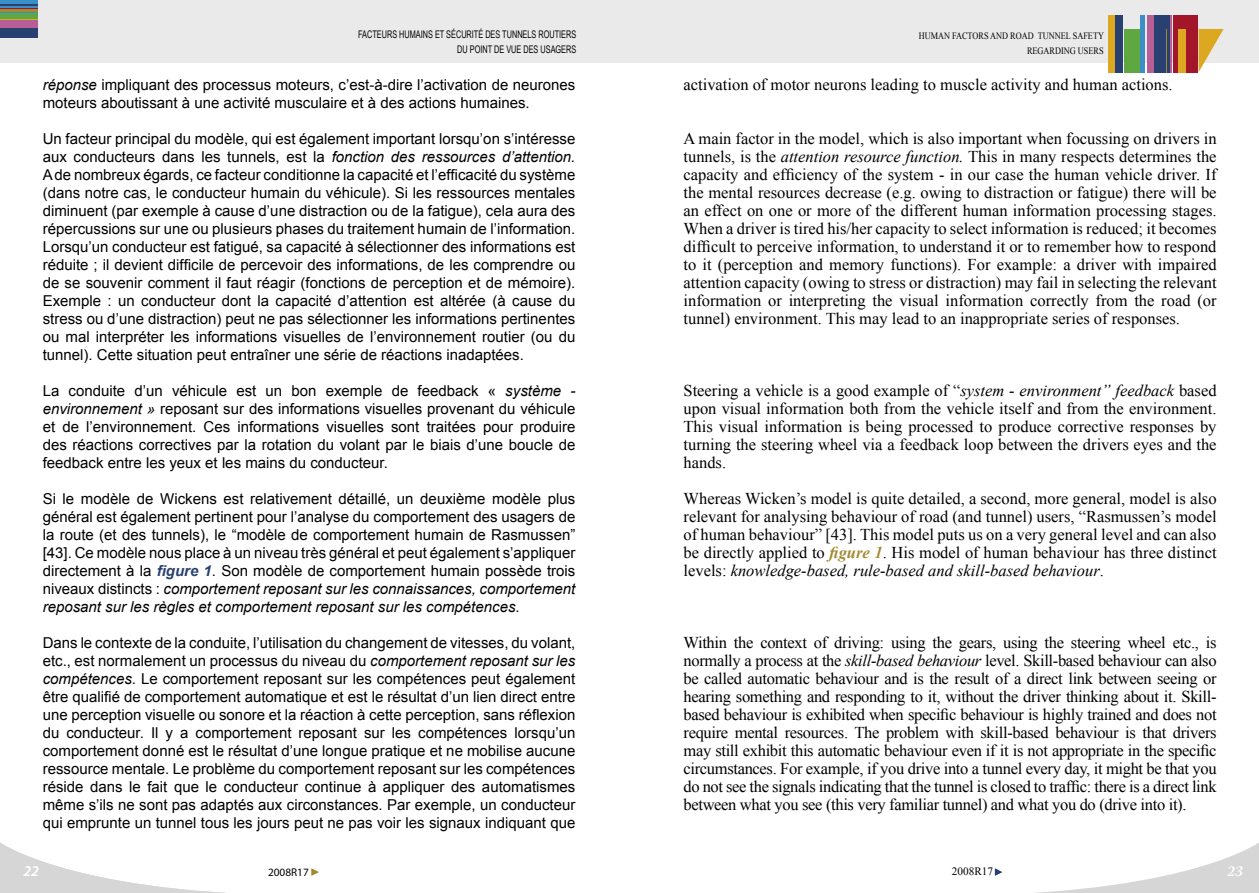
<style>
.page{position:relative;width:1259px;height:893px;background:#fff}
.page>*{position:absolute;margin:0;border:0;box-sizing:border-box;transform-origin:0 0}
.texte_courant_EV{font:16.5px/18px "Times New Roman";color:#000;text-align:justify}
.texte_courant_VF{font:15px/18px "Arial";color:#000;text-align:justify}
.t1{font:italic 600 15px "Myriad Pro";color:#fff}
.t2{font:italic 600 15px "Warnock Pro";color:#fff}
.t3{font:11.25px "Myriad Pro";color:#000}
.t4{font:11.25px "Times New Roman";color:#000}
.t5{font:10.5px/15px "Arial Narrow";color:#000;text-align:right;scale:.85 1}
.t6{font:9.75px/15px "Times New Roman";color:#000;text-align:right;scale:.85 1}
.s1{font-style:italic}
.s2{font-weight:700;font-style:italic;color:#294171}
.s3{font-weight:700;font-style:italic;color:#a28a32}
</style>
<div class="page">
<svg style="left:0;top:842px;width:226px;height:51px"></svg>
<svg style="left:311px;top:868px;width:8px;height:8px"></svg>
<svg style="left:994px;top:843px;width:265px;height:50px"></svg>
<div style="left:0;top:0;width:629px;height:63px;background:#eaeaea"></div>
<hr style="left:0;top:8px;width:38px;height:1px;background:#a31629">
<div style="left:0;top:0;width:38px;height:8px;background:#3b8fc8"></div>
<hr style="left:0;top:9px;width:38px;height:3px;background:#a28a32">
<div style="left:0;top:12px;width:38px;height:7px;background:#5fa841"></div>
<hr style="left:0;top:19px;width:38px;height:2px;background:#dda821">
<div style="left:0;top:21px;width:38px;height:7px;background:#b85e96"></div>
<div style="left:0;top:28px;width:38px;height:9px;background:#294171"></div>
<hr style="left:0;top:12px;width:38px;height:1px;background:#3b8fc8">
<hr style="left:0;top:4px;width:38px;height:2px;background:#294171">
<div style="left:629px;top:0;width:630px;height:63px;background:#eaeaea"></div>
<div style="left:1107px;top:15px;width:7px;height:57px;background:#dda821"></div>
<div style="left:1115px;top:15px;width:7px;height:57px;background:#294171"></div>
<div style="left:1123px;top:29px;width:16px;height:43px;background:#5fa841"></div>
<hr style="left:1140px;top:15px;width:4px;height:57px;background:#3b8fc8">
<svg style="left:1198px;top:29px;width:25px;height:43px"></svg>
<div style="left:1173px;top:15px;width:24px;height:57px;background:#a31629"></div>
<div style="left:1147px;top:15px;width:25px;height:57px;background:#b85e96"></div>
<div style="left:1154px;top:15px;width:16px;height:57px;background:#294171"></div>
<div style="left:1178px;top:29px;width:7px;height:43px;background:#dda821"></div>
<hr style="left:1166px;top:29px;width:1px;height:43px;background:#a28a32">
<p class="t5" style="left:358px;top:27px;width:258px">FACTEURS HUMAINS ET SÉCURITÉ DES TUNNELS ROUTIERS<br>DU POINT DE VUE DES USAGERS</p>
<p class="t6" style="left:918px;top:28px;width:219px">HUMAN FACTORS AND ROAD TUNNEL SAFETY<br>REGARDING USERS</p>
<p class="texte_courant_VF" style="left:43px;top:76px;width:534px"><span class="s1">réponse</span> impliquant des processus moteurs, c’est-à-dire l’activation de neurones moteurs aboutissant à une activité musculaire et à des actions humaines.</p>
<p class="texte_courant_VF" style="left:43px;top:130px;width:534px">Un facteur principal du modèle, qui est également important lorsqu’on s’intéresse aux conducteurs dans les tunnels, est la <span class="s1">fonction des ressources d’attention.<br></span>A de nombreux égards, ce facteur conditionne la capacité et l’efficacité du système (dans notre cas, le conducteur humain du véhicule). Si les ressources mentales diminuent (par exemple à cause d’une distraction ou de la fatigue), cela aura des répercussions sur une ou plusieurs phases du traitement humain de l’information.<br>Lorsqu’un conducteur est fatigué, sa capacité à sélectionner des informations est réduite ; il devient difficile de percevoir des informations, de les comprendre ou de se souvenir comment il faut réagir (fonctions de perception et de mémoire).<br>Exemple : un conducteur dont la capacité d’attention est altérée (à cause du stress ou d’une distraction) peut ne pas sélectionner les informations pertinentes ou mal interpréter les informations visuelles de l’environnement routier (ou du tunnel). Cette situation peut entraîner une série de réactions inadaptées.</p>
<p class="texte_courant_VF" style="left:43px;top:382px;width:534px">La conduite d’un véhicule est un bon exemple de feedback « <span class="s1">système - environnement »</span> reposant sur des informations visuelles provenant du véhicule et de l’environnement. Ces informations visuelles sont traitées pour produire des réactions correctives par la rotation du volant par le biais d’une boucle de feedback entre les yeux et les mains du conducteur.</p>
<p class="texte_courant_VF" style="left:43px;top:490px;width:534px">Si le modèle de Wickens est relativement détaillé, un deuxième modèle plus général est également pertinent pour l’analyse du comportement des usagers de la route (et des tunnels), le “modèle de comportement humain de Rasmussen” [43]. Ce modèle nous place à un niveau très général et peut également s’appliquer directement à la <span class="s2">figure 1</span>. Son modèle de comportement humain possède trois niveaux distincts : <span class="s1">comportement reposant sur les connaissances, comportement reposant sur les règles et comportement reposant sur les compétences</span>.</p>
<p class="texte_courant_VF" style="left:43px;top:634px;width:534px">Dans le contexte de la conduite, l’utilisation du changement de vitesses, du volant, etc., est normalement un processus du niveau du <span class="s1">comportement reposant sur les compétences</span>. Le comportement reposant sur les compétences peut également être qualifié de comportement automatique et est le résultat d’un lien direct entre une perception visuelle ou sonore et la réaction à cette perception, sans réflexion du conducteur. Il y a comportement reposant sur les compétences lorsqu’un comportement donné est le résultat d’une longue pratique et ne mobilise aucune ressource mentale. Le problème du comportement reposant sur les compétences réside dans le fait que le conducteur continue à appliquer des automatismes même s’ils ne sont pas adaptés aux circonstances. Par exemple, un conducteur qui emprunte un tunnel tous les jours peut ne pas voir les signaux indiquant que</p>
<p class="texte_courant_EV" style="left:683px;top:75px;width:490px">activation of motor neurons leading to muscle activity and human actions.</p>
<p class="texte_courant_EV" style="left:683px;top:129px;width:534px">A main factor in the model, which is also important when focussing on drivers in tunnels, is the <span class="s1">attention resource function.</span> This in many respects determines the capacity and efficiency of the system - in our case the human vehicle driver. If the mental resources decrease (e.g. owing to distraction or fatigue) there will be an effect on one or more of the different human information processing stages.<br>When a driver is tired his/her capacity to select information is reduced; it becomes difficult to perceive information, to understand it or to remember how to respond to it (perception and memory functions). For example: a driver with impaired attention capacity (owing to stress or distraction) may fail in selecting the relevant information or interpreting the visual information correctly from the road (or tunnel) environment. This may lead to an inappropriate series of responses.</p>
<p class="texte_courant_EV" style="left:683px;top:381px;width:534px">Steering a vehicle is a good example of “<span class="s1">system - environment” feedback</span> based upon visual information both from the vehicle itself and from the environment.<br>This visual information is being processed to produce corrective responses by turning the steering wheel via a feedback loop between the drivers eyes and the hands.</p>
<p class="texte_courant_EV" style="left:683px;top:489px;width:534px">Whereas Wicken’s model is quite detailed, a second, more general, model is also relevant for analysing behaviour of road (and tunnel) users, “Rasmussen’s model of human behaviour” [43]. This model puts us on a very general level and can also be directly applied to <span class="s3">figure 1</span>. His model of human behaviour has three distinct levels: <span class="s1">knowledge-based, rule-based and skill-based behaviour</span>.</p>
<p class="texte_courant_EV" style="left:683px;top:633px;width:535px">Within the context of driving: using the gears, using the steering wheel etc., is normally a process at the <span class="s1">skill-based behaviour</span> level. Skill-based behaviour can also be called automatic behaviour and is the result of a direct link between seeing or hearing something and responding to it, without the driver thinking about it. Skill&shy;based behaviour is exhibited when specific behaviour is highly trained and does not require mental resources. The problem with skill-based behaviour is that drivers may still exhibit this automatic behaviour even if it is not appropriate in the specific circumstances. For example, if you drive into a tunnel every day, it might be that you do not see the signals indicating that the tunnel is closed to traffic: there is a direct link between what you see (this very familiar tunnel) and what you do (drive into it).</p>
<p class="t1" style="left:23px;top:863px;width:17px">22</p>
<p class="t3" style="left:268px;top:866px;width:42px">2008R17</p>
<p class="t4" style="left:952px;top:864px;width:43px">2008R17</p>
<p class="t2" style="left:1227px;top:862px;width:17px">23</p>
</div>
